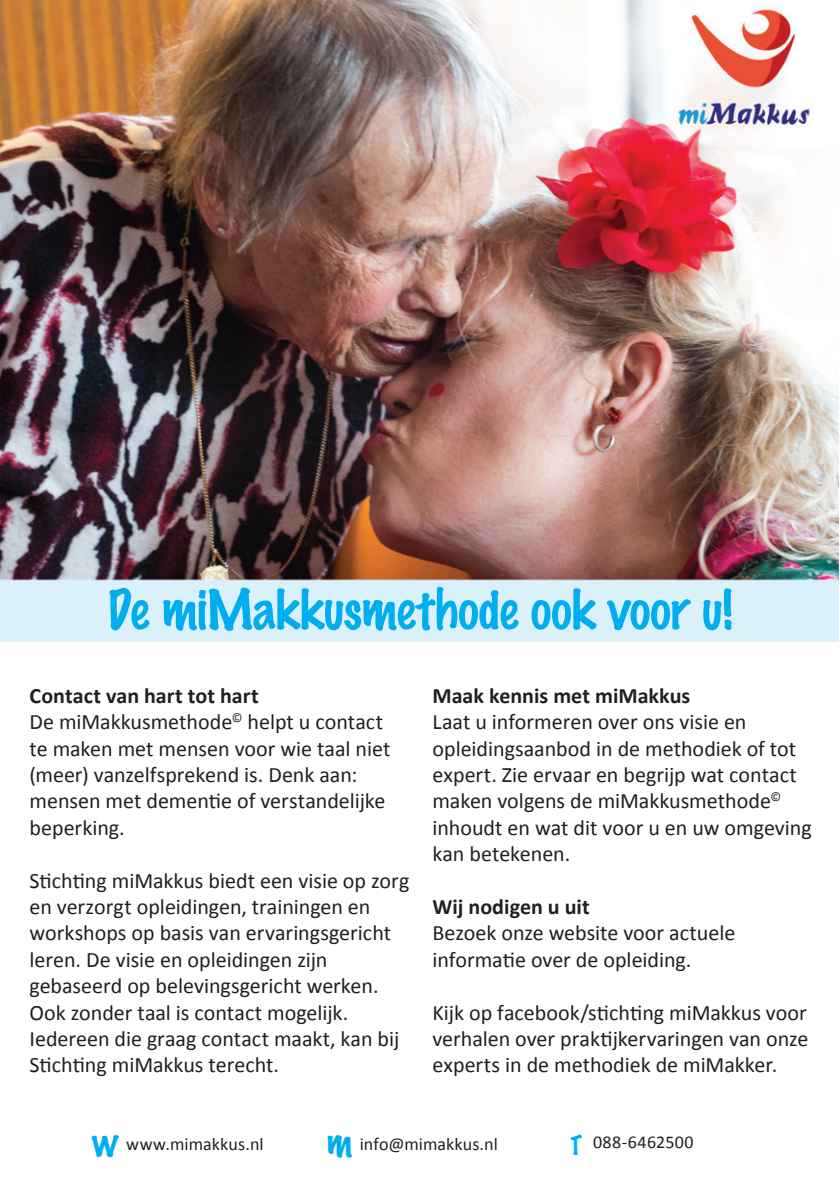
<style>
.page{position:relative;width:840px;height:1191px;background:#fff}
.page>*{position:absolute;margin:0;border:0;box-sizing:border-box;transform-origin:0 0}
.t1{font:100 50px "Marker Felt";letter-spacing:-.005em;color:#00aeef}
.t2{font:22px/26.4px "Calibri";color:#231f20}
.t3{font:700 22px "Calibri";color:#231f20}
.t4{font:18px "Calibri";letter-spacing:.005em;color:#231f20}
.s1{font-weight:700}
.s2{font-family:"Marker Felt";font-weight:100;font-size:36px;color:#00aeef}
.s3{font-family:"Marker Felt";font-weight:100;font-size:24px;color:#00aeef}
</style>
<div class="page">
<img style="left:0;top:1px;width:838px;height:641px">
<h1 class="t1" style="left:107px;top:585px;width:626px">De miMakkusmethode ook voor u!</h1>
<p class="t2" style="left:29px;top:684px;width:362px"><span class="s1">Contact van hart tot hart<br></span>De miMakkusmethode<sup>©</sup> helpt u contact te maken met mensen voor wie taal niet (meer) vanzelfsprekend is. Denk aan: mensen met dementie of verstandelijke beperking.</p>
<p class="t2" style="left:29px;top:869px;width:381px">Stichting miMakkus biedt een visie op zorg en verzorgt opleidingen, trainingen en workshops op basis van ervaringsgericht leren. De visie en opleidingen zijn gebaseerd op belevingsgericht werken.<br>Ook zonder taal is contact mogelijk.<br>Iedereen die graag contact maakt, kan bij Stichting miMakkus terecht.</p>
<p class="t3" style="left:432px;top:686px;width:259px">Maak kennis met miMakkus</p>
<p class="t2" style="left:432px;top:710px;width:380px">Laat u informeren over ons visie en opleidingsaanbod in de methodiek of tot expert. Zie ervaar en begrijp wat contact maken volgens de miMakkusmethode<sup>© </sup>inhoudt en wat dit voor u en uw omgeving kan betekenen.</p>
<p class="t3" style="left:432px;top:897px;width:159px">Wij nodigen u uit</p>
<p class="t2" style="left:432px;top:921px;width:304px">Bezoek onze website voor actuele informatie over de opleiding.</p>
<p class="t2" style="left:432px;top:1001px;width:377px;text-align:justify">Kijk op facebook/stichting miMakkus voor verhalen over praktijkervaringen van onze experts in de methodiek de miMakker.</p>
<p class="t4" style="left:93px;top:1137px;width:172px"><span class="s2">w</span> www.mimakkus.nl</p>
<p class="t4" style="left:326px;top:1137px;width:173px"><span class="s2">m</span> info@mimakkus.nl</p>
<p class="t4" style="left:570px;top:1135px;width:125px"><span class="s3">T</span> 088-6462500</p>
</div>
